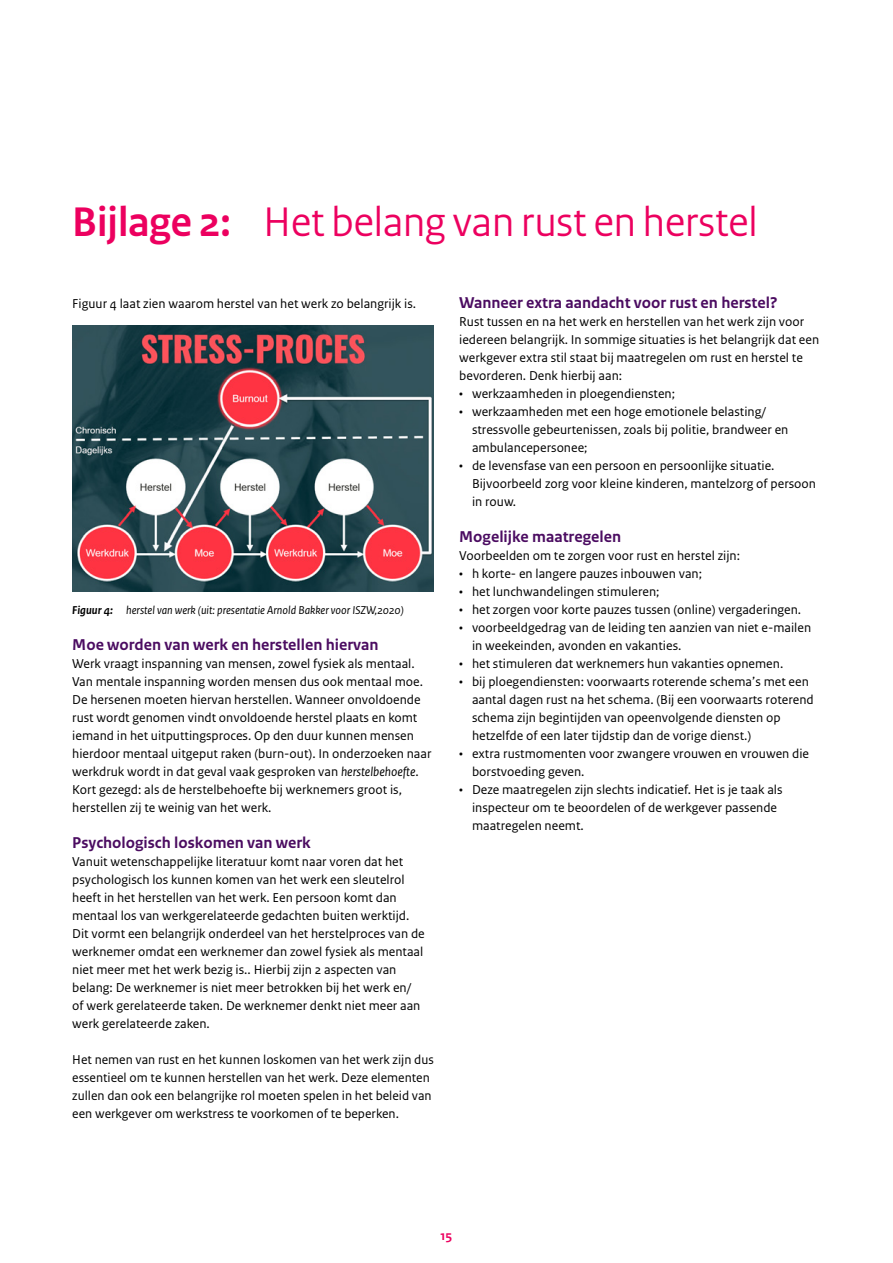
<style>
.page{position:relative;width:893px;height:1263px;background:#fff}
.page>*{position:absolute;margin:0;border:0;box-sizing:border-box;transform-origin:0 0}
.H2_Kop__zonder_genes{font:43.5px "Rijksoverheid Sans Heading";color:#ec005f}
.H4_Alineakop_Sans{font:700 16.5px "Rijksoverheid Sans Text";color:#4b0c61}
.P_Broodtekst_Sans{font:13.5px/18px "Rijksoverheid Sans Text";color:#000}
.t1{font:700 13.5px "Rijksoverheid Sans Text";color:#ec005f}
.Fotobijschrift{font:italic 12px "Rijksoverheid Sans Text";color:#000}
.s1{font-weight:700}
.s2{font-style:italic}
</style>
<div class="page">
<img style="left:72px;top:326px;width:362px;height:266px">
<h2 class="H2_Kop__zonder_genes" style="left:72px;top:197px;width:687px"><span class="s1">Bijlage 2:</span> Het belang van rust en herstel</h2>
<p class="P_Broodtekst_Sans" style="left:72px;top:295px;width:345px">Figuur 4 laat zien waarom herstel van het werk zo belangrijk is.</p>
<p class="Fotobijschrift" style="left:72px;top:603px;width:333px"><span class="s1">Figuur 4:</span> herstel van werk (uit: presentatie Arnold Bakker voor ISZW,2020)</p>
<h4 class="H4_Alineakop_Sans" style="left:72px;top:635px;width:308px">Moe worden van werk en herstellen hiervan</h4>
<p class="P_Broodtekst_Sans" style="left:72px;top:655px;width:361px">Werk vraagt inspanning van mensen, zowel fysiek als mentaal.<br>Van mentale inspanning worden mensen dus ook mentaal moe.<br>De hersenen moeten hiervan herstellen. Wanneer onvoldoende rust wordt genomen vindt onvoldoende herstel plaats en komt iemand in het uitputtingsproces. Op den duur kunnen mensen hierdoor mentaal uitgeput raken (burn-out). In onderzoeken naar werkdruk wordt in dat geval vaak gesproken van <span class="s2">herstelbehoefte</span>.<br>Kort gezegd: als de herstelbehoefte bij werknemers groot is, herstellen zij te weinig van het werk.</p>
<h4 class="H4_Alineakop_Sans" style="left:72px;top:833px;width:240px">Psychologisch loskomen van werk</h4>
<p class="P_Broodtekst_Sans" style="left:72px;top:853px;width:354px">Vanuit wetenschappelijke literatuur komt naar voren dat het psychologisch los kunnen komen van het werk een sleutelrol heeft in het herstellen van het werk. Een persoon komt dan mentaal los van werkgerelateerde gedachten buiten werktijd.<br>Dit vormt een belangrijk onderdeel van het herstelproces van de werknemer omdat een werknemer dan zowel fysiek als mentaal niet meer met het werk bezig is.. Hierbij zijn 2 aspecten van belang: De werknemer is niet meer betrokken bij het werk en/ of werk gerelateerde taken. De werknemer denkt niet meer aan werk gerelateerde zaken.</p>
<p class="P_Broodtekst_Sans" style="left:72px;top:1051px;width:363px">Het nemen van rust en het kunnen loskomen van het werk zijn dus essentieel om te kunnen herstellen van het werk. Deze elementen zullen dan ook een belangrijke rol moeten spelen in het beleid van een werkgever om werkstress te voorkomen of te beperken.</p>
<h4 class="H4_Alineakop_Sans" style="left:459px;top:293px;width:320px">Wanneer extra aandacht voor rust en herstel?</h4>
<p class="P_Broodtekst_Sans" style="left:459px;top:313px;width:361px">Rust tussen en na het werk en herstellen van het werk zijn voor iedereen belangrijk. In sommige situaties is het belangrijk dat een werkgever extra stil staat bij maatregelen om rust en herstel te bevorderen. Denk hierbij aan:</p>
<p class="P_Broodtekst_Sans" style="left:459px;top:385px;width:217px">• werkzaamheden in ploegendiensten;</p>
<p class="P_Broodtekst_Sans" style="left:472px;top:403px;width:318px;text-indent:-13px">• werkzaamheden met een hoge emotionele belasting/ stressvolle gebeurtenissen, zoals bij politie, brandweer en ambulancepersonee;</p>
<p class="P_Broodtekst_Sans" style="left:472px;top:457px;width:346px;text-indent:-13px">• de levensfase van een persoon en persoonlijke situatie.<br>Bijvoorbeeld zorg voor kleine kinderen, mantelzorg of persoon in rouw.</p>
<h4 class="H4_Alineakop_Sans" style="left:459px;top:527px;width:163px">Mogelijke maatregelen</h4>
<p class="P_Broodtekst_Sans" style="left:459px;top:547px;width:282px">Voorbeelden om te zorgen voor rust en herstel zijn:</p>
<p class="P_Broodtekst_Sans" style="left:459px;top:565px;width:244px">• h korte- en langere pauzes inbouwen van;</p>
<p class="P_Broodtekst_Sans" style="left:459px;top:583px;width:202px">• het lunchwandelingen stimuleren;</p>
<p class="P_Broodtekst_Sans" style="left:459px;top:601px;width:343px">• het zorgen voor korte pauzes tussen (online) vergaderingen.</p>
<p class="P_Broodtekst_Sans" style="left:472px;top:619px;width:341px;text-indent:-13px">• voorbeeldgedrag van de leiding ten aanzien van niet e-mailen in weekeinden, avonden en vakanties.</p>
<p class="P_Broodtekst_Sans" style="left:459px;top:655px;width:326px">• het stimuleren dat werknemers hun vakanties opnemen.</p>
<p class="P_Broodtekst_Sans" style="left:472px;top:673px;width:343px;text-indent:-13px">• bij ploegendiensten: voorwaarts roterende schema’s met een aantal dagen rust na het schema. (Bij een voorwaarts roterend schema zijn begintijden van opeenvolgende diensten op hetzelfde of een later tijdstip dan de vorige dienst.)</p>
<p class="P_Broodtekst_Sans" style="left:472px;top:745px;width:339px;text-indent:-13px">• extra rustmomenten voor zwangere vrouwen en vrouwen die borstvoeding geven.</p>
<p class="P_Broodtekst_Sans" style="left:472px;top:781px;width:312px;text-indent:-13px">• Deze maatregelen zijn slechts indicatief. Het is je taak als inspecteur om te beoordelen of de werkgever passende maatregelen neemt.</p>
<p class="t1" style="left:440px;top:1228px;width:14px">15</p>
</div>
